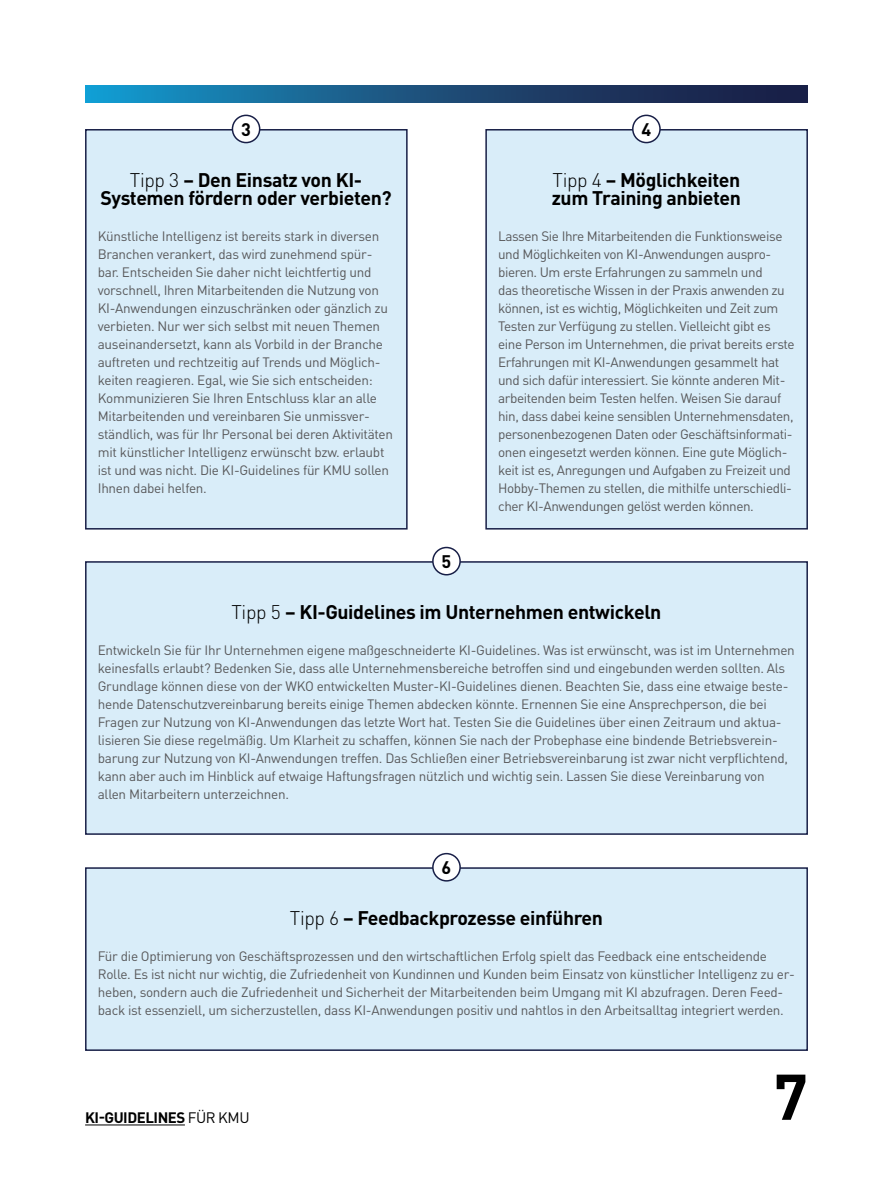
<style>
.page{position:relative;width:893px;height:1191px;background:#fff}
.page>*{position:absolute;margin:0;border:0;box-sizing:border-box;transform-origin:0 0}
.t1{font:700 63.45px "DIN";color:#000}
.t2{font:700 19.5px/18px "DIN Pro";letter-spacing:-.02em;color:#000;text-align:center}
.t3{font:700 18px "DIN Pro";color:#000}
.t4{font:700 15px "DIN Pro";letter-spacing:-.03em;color:#000}
.t5{font:13.5px/18px "DIN Pro";letter-spacing:-.02em;color:#58585a}
.s1{font-weight:300}
.s2{font-weight:400}
</style>
<div class="page">
<hr style="left:85px;top:1124px;width:100px;height:1px;background:#000">
<div style="left:85px;top:129px;width:323px;height:400px;background:#d9edf9;border:2px solid #181f47"></div>
<div style="left:485px;top:129px;width:323px;height:400px;background:#d9edf9;border:2px solid #181f47"></div>
<div style="left:85px;top:561px;width:723px;height:274px;background:#d9edf9;border:2px solid #181f47"></div>
<div style="left:85px;top:867px;width:723px;height:184px;background:#d9edf9;border:2px solid #181f47"></div>
<div style="left:433px;top:547px;width:27px;height:28px;background:#fff;border-radius:50%"></div>
<div style="left:432px;top:547px;width:29px;height:28px;border:2px solid #181f47;border-radius:50%"></div>
<div style="left:433px;top:853px;width:27px;height:28px;background:#fff;border-radius:50%"></div>
<div style="left:432px;top:853px;width:29px;height:28px;border:2px solid #181f47;border-radius:50%"></div>
<div style="left:232px;top:115px;width:28px;height:28px;background:#fff;border-radius:50%"></div>
<div style="left:232px;top:115px;width:28px;height:28px;border:2px solid #181f47;border-radius:50%"></div>
<div style="left:633px;top:115px;width:27px;height:28px;background:#fff;border-radius:50%"></div>
<div style="left:632px;top:115px;width:29px;height:28px;border:2px solid #181f47;border-radius:50%"></div>
<svg style="left:85px;top:85px;width:723px;height:17px;background:#1a537f"></svg>
<h3 class="t3" style="left:241px;top:117px;width:11px">3</h3>
<h3 class="t3" style="left:641px;top:117px;width:11px">4</h3>
<h2 class="t2" style="left:100px;top:170px;width:293px"><span class="s1">Tipp 3</span> – Den Einsatz von KI-<br>Systemen fördern oder verbieten?</h2>
<p class="t5" style="left:98px;top:226px;width:297px">Künstliche Intelligenz ist bereits stark in diversen Branchen verankert, das wird zunehmend spür&shy;bar. Entscheiden Sie daher nicht leichtfertig und vorschnell, Ihren Mitarbeitenden die N utzung von KI-Anwendungen einzuschränken oder gänzlich zu verbieten. N ur wer sich selbst mit neuen Themen auseinandersetzt, kann als Vorbild in der Branche auftreten und rechtzeitig auf Trends und Möglich&shy;keiten reagieren. Egal, wie Sie sich entscheiden:<br>Kommunizieren Sie Ihren Entschluss klar an alle Mitarbeitenden und vereinbaren Sie unmissver&shy;ständlich, was für Ihr Personal bei deren Aktivitäten mit künstlicher Intelligenz erwünscht bzw. erlaubt ist und was nicht. Die KI-Guidelines für KMU sollen Ihnen dabei helfen.</p>
<h3 class="t3" style="left:442px;top:549px;width:11px">5</h3>
<h2 class="t2" style="left:552px;top:170px;width:191px;text-align:left"><span class="s1">Tipp 4</span> – Möglichkeiten zum Training anbieten</h2>
<p class="t5" style="left:498px;top:226px;width:298px">Lassen Sie Ihre Mitarbeitenden die Funktionsweise und Möglichkeiten von KI-Anwendungen auspro&shy;bieren. Um erste Erfahrungen zu sammeln und<br>das theoretische Wissen in der Praxis anwenden zu können, ist es wichtig, Möglichkeiten und Zeit zum Testen zur Verfügung zu stellen. Vielleicht gibt es eine Person im Unternehmen, die privat bereits erste Erfahrungen mit KI-Anwendungen gesammelt hat und sich dafür interessiert. Sie könnte anderen Mit&shy;arbeitenden beim Testen helfen. Weisen Sie darauf hin, dass dabei keine sensiblen Unternehmensdaten, personenbezogenen Daten oder Geschäftsinformati&shy;onen eingesetzt werden können. Eine gute Möglich&shy;keit ist es, Anregungen und Aufgaben zu Freizeit und Hobby-Themen zu stellen, die mithilfe unterschiedli&shy;cher KI-Anwendungen gelöst werden können.</p>
<h2 class="t2" style="left:232px;top:602px;width:431px"><span class="s1">Tipp 5</span> – KI-Guidelines im Unternehmen entwickeln</h2>
<p class="t5" style="left:98px;top:640px;width:698px">Entwickeln Sie für Ihr Unternehmen eigene maßgeschneiderte KI-Guidelines. Was ist erwünscht, was ist im Unternehmen keinesfalls erlaubt? Bedenken Sie, dass alle Unternehmensbereiche betroffen sind und eingebunden werden sollten. Als Grundlage können diese von der WKO entwickelten Muster-KI-Guidelines dienen. Beachten Sie, dass eine etwaige beste&shy;hende Datenschutzvereinbarung bereits einige Themen abdecken könnte. Ernennen Sie eine Ansprechperson, die bei Fragen zur N utzung von KI-Anwendungen das letzte Wort hat. Testen Sie die Guidelines über einen Zeitraum und aktua&shy;lisieren Sie diese regelmäßig. Um Klarheit zu schaffen, können Sie nach der Probephase eine bindende Betriebsverein&shy;barung zur N utzung von KI-Anwendungen treffen. Das Schließen einer Betriebsvereinbarung ist zwar nicht verpflichtend, kann aber auch im H inblick auf etwaige Haftungsfragen nützlich und wichtig sein. Lassen Sie diese Vereinbarung von allen Mitarbeitern unterzeichnen.</p>
<h3 class="t3" style="left:442px;top:855px;width:11px">6</h3>
<h2 class="t2" style="left:290px;top:908px;width:315px"><span class="s1">Tipp 6</span> – Feedbackprozesse einführen</h2>
<p class="t5" style="left:98px;top:946px;width:699px">Für die Optimierung von Geschäftsprozessen und den wirtschaftlichen Erfolg spielt das Feedback eine entscheidende Rolle. Es ist nicht nur wichtig, die Zufriedenheit von Kundinnen und Kunden beim Einsatz von künstlicher Intelligenz zu er&shy;heben, sondern auch die Zufriedenheit und Sicherheit der Mitarbeitenden beim Umgang mit KI abzufragen. Deren Feed&shy;back ist essenziell, um sicherzustellen, dass KI-Anwendungen positiv und nahtlos in den Arbeitsalltag integriert werden.</p>
<p class="t4" style="left:85px;top:1107px;width:166px">KI-Gui deli nes <span class="s2">für KMU</span></p>
<h1 class="t1" style="left:773px;top:1055px;width:36px">7</h1>
</div>
